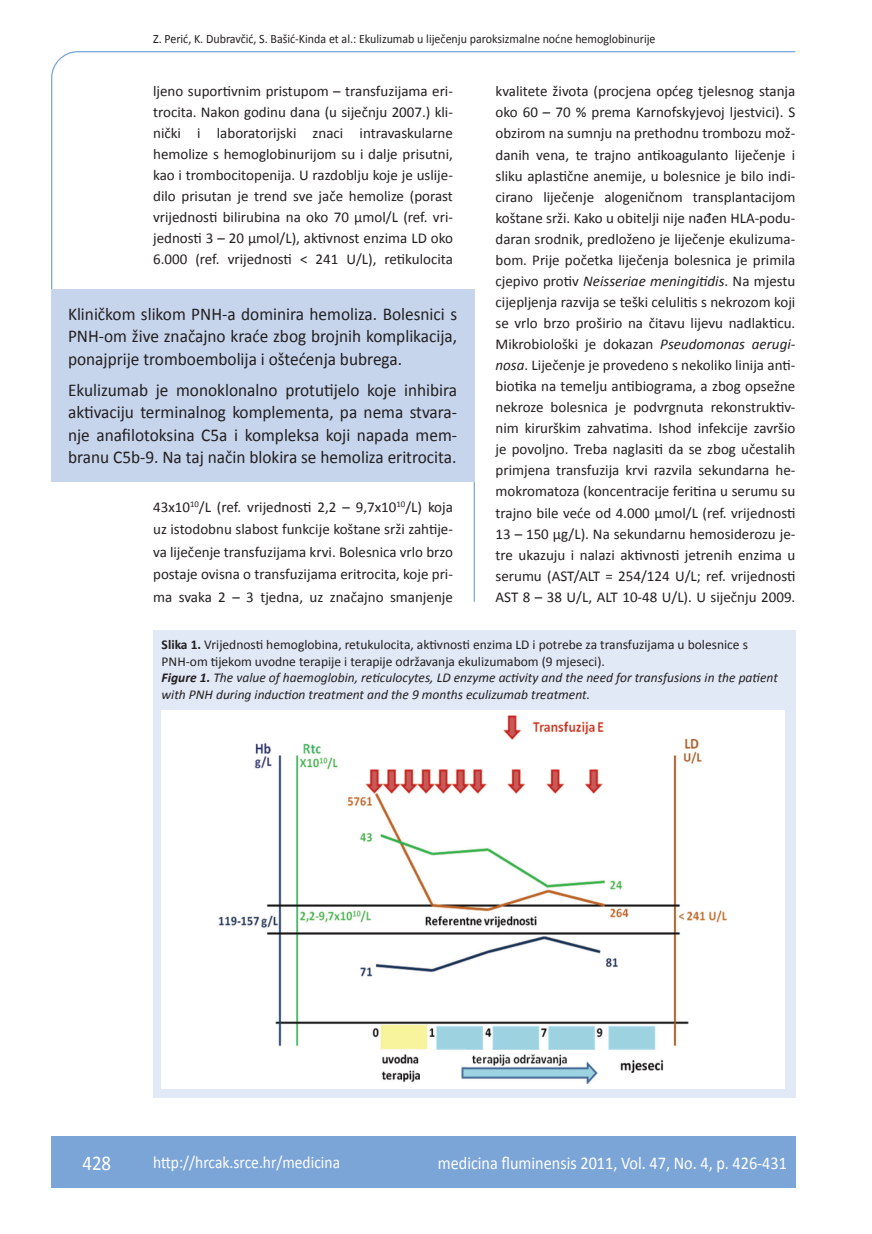
<style>
.page{position:relative;width:872px;height:1234px;background:#fff}
.page>*{position:absolute;margin:0;border:0;box-sizing:border-box;transform-origin:0 0}
.t1{font:21px "Calibri";color:#fff;scale:.9 1}
.anterfile{font:18px/22.5px "Calibri";color:#231f20;text-align:justify;scale:.96 1}
.t2{font:18px "Calibri";color:#fff;scale:.9 1}
.t3{font:17.25px "Calibri";color:#fff;scale:.9 1}
.osnovni_tekst{font:15px/21px "Calibri";color:#231f20;text-align:justify}
.potpis_slika{font:13.5px/16.5px "Calibri";color:#231f20}
.glava{font:12.75px "Calibri";color:#231f20;scale:.94 1}
.s1{font-style:italic}
.s2{font-weight:700}
.s3{font-weight:700;font-style:italic}
</style>
<div class="page">
<svg style="left:51px;top:51px;width:745px;height:275px"></svg>
<hr style="left:473px;top:482px;width:2px;height:119px;background:#7ca5d7">
<div style="left:51px;top:1135px;width:744px;height:51px;background:#7ca5d7"></div>
<div style="left:153px;top:630px;width:642px;height:467px;background:#e1e9f6"></div>
<div style="left:162px;top:710px;width:622px;height:378px;background:#fff"></div>
<img style="left:218px;top:715px;width:509px;height:368px">
<div style="left:51px;top:289px;width:423px;height:192px;background:#c6d5ec"></div>
<p class="glava" style="left:153px;top:30px;width:536px">Z. Perić, K. Dubravčić, S. Bašić-Kinda et al.: Ekulizumab u liječenju paroksizmalne noćne hemoglobinurije</p>
<p class="osnovni_tekst" style="left:153px;top:80px;width:301px">ljeno suportivnim pristupom – transfuzijama eri&shy;trocita. Nakon godinu dana (u siječnju 2007.) kli&shy;nički i laboratorijski znaci intravaskularne hemolize s hemoglobinurijom su i dalje prisutni, kao i trombocitopenija. U razdoblju koje je uslije&shy;dilo prisutan je trend sve jače hemolize (porast vrijednosti bilirubina na oko 70 µmol/L (ref. vri&shy;jednosti 3 – 20 µmol/L), aktivnost enzima LD oko 6.000 (ref. vrijednosti &lt; 241 U/L), retikulocita</p>
<p class="osnovni_tekst" style="left:495px;top:80px;width:301px">kvalitete života (procjena općeg tjelesnog stanja oko 60 – 70 % prema Karnofskyjevoj ljestvici). S obzirom na sumnju na prethodnu trombozu mož&shy;danih vena, te trajno antikoagulanto liječenje i sliku aplastične anemije, u bolesnice je bilo indi&shy;cirano liječenje alogeničnom transplantacijom koštane srži. Kako u obitelji nije nađen HLA-podu&shy;daran srodnik, predloženo je liječenje ekulizuma&shy;bom. Prije početka liječenja bolesnica je primila cjepivo protiv <span class="s1">Neisseriae meningitidis</span>. Na mjestu cijepljenja razvija se teški celulitis s nekrozom koji se vrlo brzo proširio na čitavu lijevu nadlakticu.<br>Mikrobiološki je dokazan <span class="s1">Pseudomonas aerugi&shy;nosa</span>. Liječenje je provedeno s nekoliko linija anti&shy;biotika na temelju antibiograma, a zbog opsežne nekroze bolesnica je podvrgnuta rekonstruktiv&shy;nim kirurškim zahvatima. Ishod infekcije završio je povoljno. Treba naglasiti da se zbog učestalih primjena transfuzija krvi razvila sekundarna he&shy;mokromatoza (koncentracije feritina u serumu su trajno bile veće od 4.000 µmol/L (ref. vrijednosti 13 – 150 µg/L). Na sekundarnu hemosiderozu je&shy;tre ukazuju i nalazi aktivnosti jetrenih enzima u serumu (AST/ALT = 254/124 U/L; ref. vrijednosti AST 8 – 38 U/L, ALT 10-48 U/L). U siječnju 2009.</p>
<p class="potpis_slika" style="left:162px;top:635px;width:618px"><span class="s2">Slika 1.</span> Vrijednosti hemoglobina, retukulocita, aktivnosti enzima LD i potrebe za transfuzijama u bolesnice s PNH-om tijekom uvodne terapije i terapije održavanja ekulizumabom (9 mjeseci).<br><span class="s3">Figure 1.</span> <span class="s1">The value of haemoglobin, reticulocytes, LD enzyme activity and the need for transfusions in the patient with PNH during induction treatment and the 9 months eculizumab treatment.</span></p>
<p class="anterfile" style="left:68px;top:302px;width:407px">Kliničkom slikom PNH-a dominira hemoliza. Bolesnici s PNH-om žive značajno kraće zbog brojnih komplikacija, ponajprije tromboembolija i oštećenja bubrega.</p>
<p class="anterfile" style="left:68px;top:378px;width:407px">Ekulizumab je monoklonalno protutijelo koje inhibira aktivaciju terminalnog komplementa, pa nema stvara&shy;nje anafilotoksina C5a i kompleksa koji napada mem&shy;branu C5b-9. Na taj način blokira se hemoliza eritrocita.</p>
<p class="osnovni_tekst" style="left:153px;top:495px;width:301px;line-height:22.5px">43x10<sup>10</sup>/L (ref. vrijednosti 2,2 – 9,7x10<sup>10</sup>/L) koja uz istodobnu slabost funkcije koštane srži zahtije&shy;va liječenje transfuzijama krvi. Bolesnica vrlo brzo postaje ovisna o transfuzijama eritrocita, koje pri&shy;ma svaka 2 – 3 tjedna, uz značajno smanjenje</p>
<p class="t1" style="left:82px;top:1149px;width:33px">428</p>
<p class="t3" style="left:153px;top:1150px;width:209px">http://hrcak.srce.hr/medicina</p>
<p class="t2" style="left:438px;top:1151px;width:389px">medicina fluminensis 2011, Vol. 47, No. 4, p. 426-431</p>
</div>
